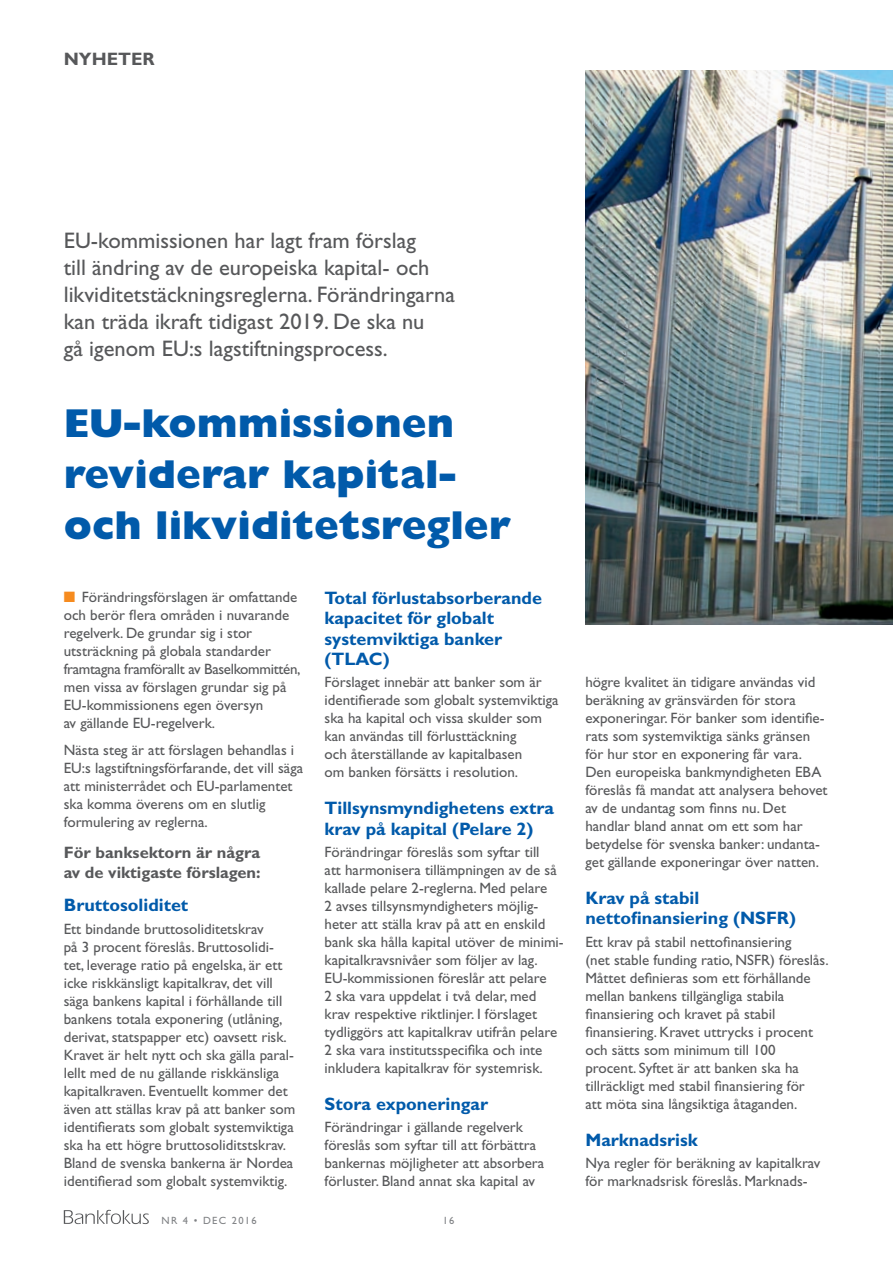
<style>
.page{position:relative;width:893px;height:1263px;background:#fff}
.page>*{position:absolute;margin:0;border:0;box-sizing:border-box;transform-origin:0 0}
.t1{font:800 40.5px/51px "Gill Sans";color:#015aaa}
.t2{font:22.5px/27px "Gill Sans";color:#57585a}
.t3{font:700 18px/20.2px "Gill Sans";color:#015aaa}
.t4{font:700 18px "Gill Sans";color:#57585a}
.t5{font:700 16.5px/20.2px "Gill Sans";color:#57585a}
.t6{font:15px/18px "Gill Sans";color:#57585a}
.t7{font:10.5px "Gill Sans";letter-spacing:.125em;color:#808285}
.s1{color:#f68b1f}
</style>
<div class="page">
<img style="left:585px;top:70px;width:308px;height:554px">
<svg style="left:64px;top:1210px;width:85px;height:14px"></svg>
<p class="t4" style="left:64px;top:48px;width:92px">NYHETER</p>
<h2 class="t2" style="left:64px;top:227px;width:393px">EU-kommissionen har lagt fram förslag<br>till ändring av de europeiska kapital- och likviditetstäckningsreglerna. Förändringarna kan träda ikraft tidigast 2019. De ska nu<br>gå igenom EU:s lagstiftningsprocess.</h2>
<h1 class="t1" style="left:64px;top:398px;width:448px">EU-kommissionen reviderar kapital&shy;och likviditetsregler</h1>
<p class="t6" style="left:64px;top:588px;width:238px"><span class="s1">■</span> Förändringsförslagen är omfattande och berör flera områden i nuvarande regelverk. De grundar sig i stor utsträckning på globala standarder framtagna framförallt av Baselkommittén, men vissa av förslagen grundar sig på EU-kommissionens egen översyn<br>av gällande EU-regelverk.</p>
<p class="t6" style="left:64px;top:741px;width:241px">Nästa steg är att förslagen behandlas i EU:s lagstiftningsförfarande, det vill säga att ministerrådet och EU-parlamentet ska komma överens om en slutlig formulering av reglerna.</p>
<p class="t5" style="left:64px;top:842px;width:198px">För banksektorn är några av de viktigaste förslagen:</p>
<p class="t3" style="left:64px;top:895px;width:126px">Bruttosoliditet</p>
<p class="t6" style="left:64px;top:920px;width:233px">Ett bindande bruttosoliditetskrav<br>på 3 procent föreslås. Bruttosolidi&shy;tet, leverage ratio på engelska, är ett icke riskkänsligt kapitalkrav, det vill säga bankens kapital i förhållande till bankens totala exponering (utlåning, derivat, statspapper etc) oavsett risk.<br>Kravet är helt nytt och ska gälla paral&shy;lellt med de nu gällande riskkänsliga kapitalkraven. Eventuellt kommer det även att ställas krav på att banker som identifierats som globalt systemviktiga ska ha ett högre bruttosoliditstskrav.<br>Bland de svenska bankerna är Nordea identifierad som globalt systemviktig.</p>
<p class="t3" style="left:325px;top:588px;width:219px">Total förlustabsorberande kapacitet för globalt systemviktiga banker (TLAC)</p>
<p class="t6" style="left:325px;top:673px;width:236px">Förslaget innebär att banker som är identifierade som globalt systemviktiga ska ha kapital och vissa skulder som kan användas till förlusttäckning<br>och återställande av kapitalbasen<br>om banken försätts i resolution.</p>
<p class="t3" style="left:325px;top:798px;width:231px">Tillsynsmyndighetens extra krav på kapital (Pelare 2)</p>
<p class="t6" style="left:325px;top:843px;width:241px">Förändringar föreslås som syftar till<br>att harmonisera tillämpningen av de så kallade pelare 2-reglerna. Med pelare<br>2 avses tillsynsmyndigheters möjlig&shy;heter att ställa krav på att en enskild bank ska hålla kapital utöver de minimi&shy;kapitalkravsnivåer som följer av lag.<br>EU-kommissionen föreslår att pelare<br>2 ska vara uppdelat i två delar, med krav respektive riktlinjer. I förslaget tydliggörs att kapitalkrav utifrån pelare 2 ska vara institutsspecifika och inte inkludera kapitalkrav för systemrisk.</p>
<p class="t3" style="left:325px;top:1094px;width:165px">Stora exponeringar</p>
<p class="t6" style="left:325px;top:1118px;width:221px">Förändringar i gällande regelverk föreslås som syftar till att förbättra bankernas möjligheter att absorbera förluster. Bland annat ska kapital av</p>
<p class="t7" style="left:162px;top:1214px;width:97px">NR 4 • DEC 2016</p>
<p class="t7" style="left:443px;top:1214px;width:13px">16</p>
<p class="t6" style="left:585px;top:673px;width:244px">högre kvalitet än tidigare användas vid beräkning av gränsvärden för stora exponeringar. För banker som identifie&shy;rats som systemviktiga sänks gränsen för hur stor en exponering får vara.<br>Den europeiska bankmyndigheten EBA föreslås få mandat att analysera behovet av de undantag som finns nu. Det handlar bland annat om ett som har betydelse för svenska banker: undanta&shy;get gällande exponeringar över natten.</p>
<p class="t3" style="left:585px;top:888px;width:212px">Krav på stabil nettofinansiering (NSFR)</p>
<p class="t6" style="left:585px;top:933px;width:245px">Ett krav på stabil nettofinansiering<br>(net stable funding ratio, NSFR) föreslås.<br>Måttet definieras som ett förhållande mellan bankens tillgängliga stabila finansiering och kravet på stabil finansiering. Kravet uttrycks i procent och sätts som minimum till 100 procent. Syftet är att banken ska ha tillräckligt med stabil finansiering för<br>att möta sina långsiktiga åtaganden.</p>
<p class="t3" style="left:585px;top:1130px;width:114px">Marknadsrisk</p>
<p class="t6" style="left:585px;top:1154px;width:236px">Nya regler för beräkning av kapitalkrav för marknadsrisk föreslås. Marknads-</p>
</div>
